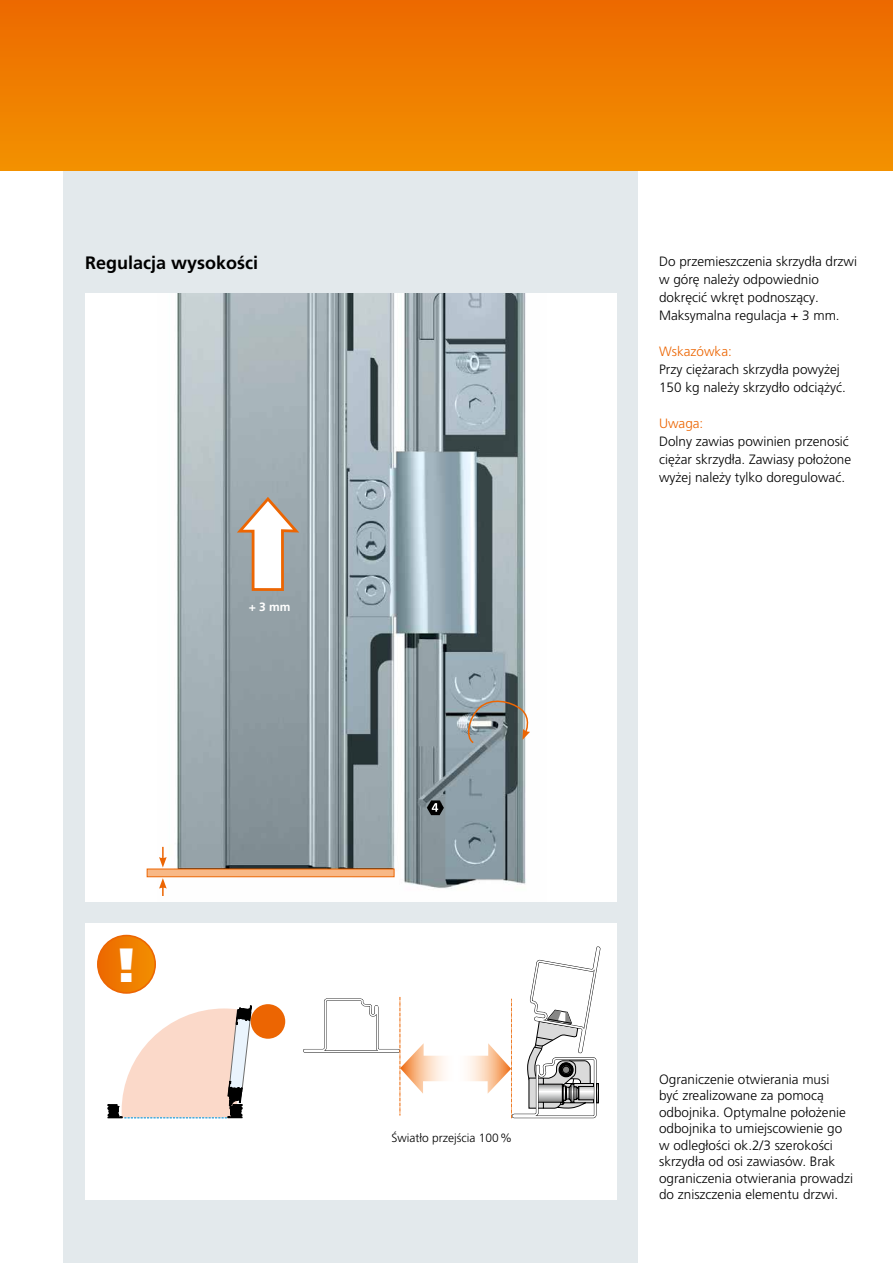
<style>
.page{position:relative;width:893px;height:1263px;background:#fff}
.page>*{position:absolute;margin:0;border:0;box-sizing:border-box;transform-origin:0 0}
.t1{font:900 48px "Frutiger";color:#fff}
.t2{font:700 18px "MFCE";color:#000}
.t3{font:300 13.5px/16.5px "MFCE";color:#000}
.t4{font:300 13.5px "MFCE";color:#ec6502}
.t5{font:300 12px "MFCE";color:#000}
.t6{font:700 12px "MFCE";color:#fff}
</style>
<div class="page">
<div style="left:64px;top:170px;width:574px;height:1093px;background:#e3e9ec"></div>
<div style="left:0;top:0;width:893px;height:170px;background:linear-gradient(to bottom,#ec6900,#f39100)"></div>
<div style="left:85px;top:293px;width:532px;height:608px;background:#fff"></div>
<img style="left:157px;top:293px;width:369px;height:596px">
<svg style="left:465px;top:695px;width:65px;height:50px;background:#8c918f"></svg>
<div style="left:147px;top:869px;width:247px;height:8px;background:#f8b886;border:1px solid #ec6502"></div>
<svg style="left:159px;top:847px;width:8px;height:20px"></svg>
<svg style="left:159px;top:878px;width:8px;height:18px"></svg>
<svg style="left:234px;top:495px;width:68px;height:97px"></svg>
<svg style="left:427px;top:800px;width:17px;height:15px"></svg>
<div style="left:85px;top:923px;width:532px;height:276px;background:#fff"></div>
<div style="left:251px;top:1004px;width:34px;height:35px;background:#ec6502;border-radius:50%"></div>
<svg style="left:108px;top:1005px;width:143px;height:113px"></svg>
<svg style="left:303px;top:946px;width:297px;height:172px"></svg>
<div style="left:98px;top:935px;width:57px;height:58px;background:linear-gradient(to right,#ec6900,#f28c00);border-radius:29px"></div>
<div style="left:97px;top:935px;width:59px;height:59px;border:2px solid #ec6502;border-radius:50%"></div>
<h2 class="t2" style="left:85px;top:252px;width:175px">Regulacja wysokości</h2>
<p class="t6" style="left:249px;top:599px;width:43px">+ 3 mm</p>
<h1 class="t1" style="left:116px;top:936px;width:22px">!</h1>
<p class="t5" style="left:391px;top:1131px;width:122px">Światło przejścia 100%</p>
<p class="t3" style="left:659px;top:252px;width:199px;line-height:18px">Do przemieszczenia skrzydła drzwi w górę należy odpowiednio dokręcić wkręt podnoszący.<br>Maksymalna regulacja + 3 mm.</p>
<p class="t4" style="left:659px;top:343px;width:74px">Wskazówka:</p>
<p class="t3" style="left:659px;top:360px;width:188px;line-height:18px">Przy ciężarach skrzydła powyżej<br>150 kg należy skrzydło odciążyć.</p>
<p class="t4" style="left:659px;top:415px;width:46px">Uwaga:</p>
<p class="t3" style="left:659px;top:432px;width:193px;line-height:18px">Dolny zawias powinien przenosić ciężar skrzydła. Zawiasy położone wyżej należy tylko doregulować.</p>
<p class="t3" style="left:659px;top:1070px;width:196px">Ograniczenie otwierania musi<br>być zrealizowane za pomocą odbojnika. Optymalne położenie odbojnika to umiejscowienie go w odległości ok.2/3 szerokości skrzydła od osi zawiasów. Brak ograniczenia otwierania prowadzi do zniszczenia elementu drzwi.</p>
</div>
